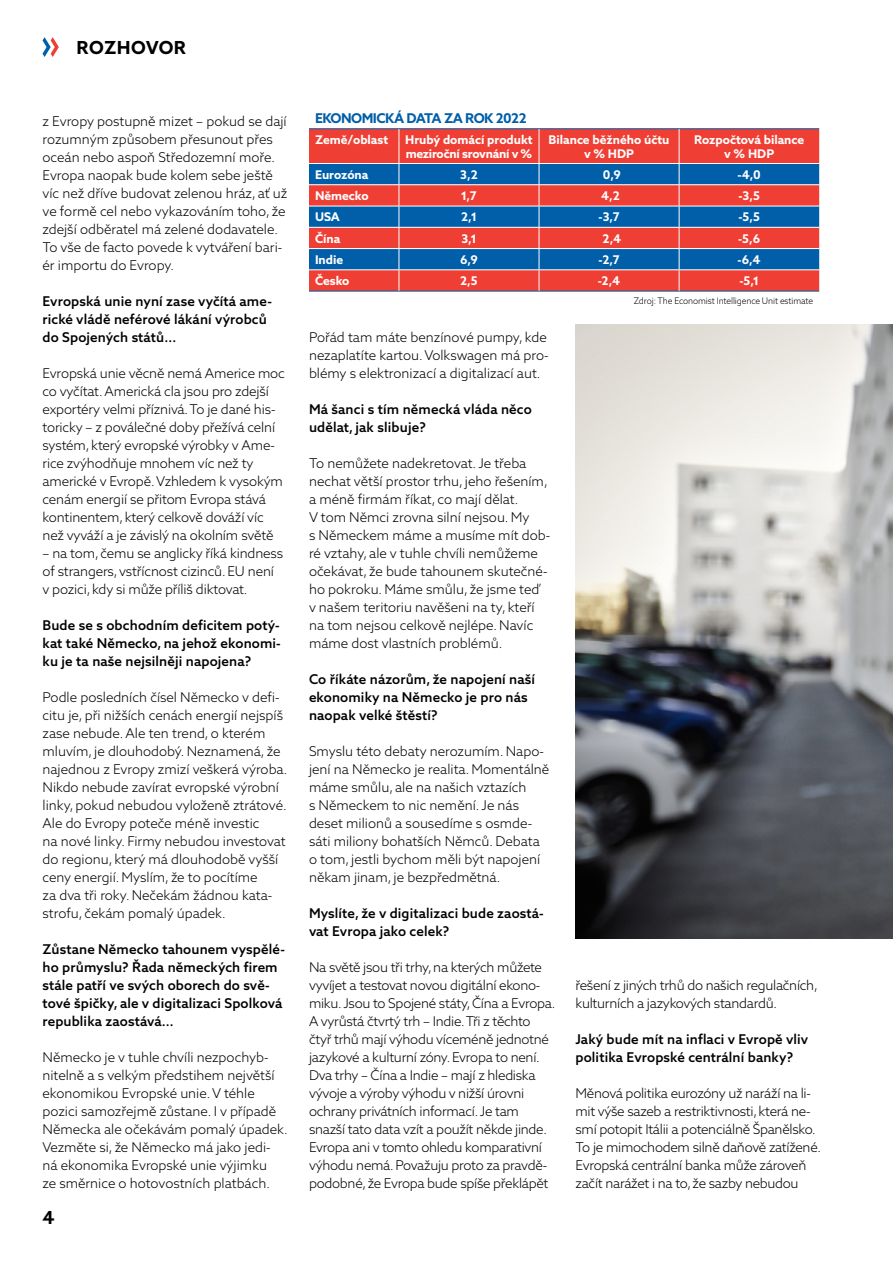
<style>
.page{position:relative;width:893px;height:1263px;background:#fff}
.page>*{position:absolute;margin:0;border:0;box-sizing:border-box;transform-origin:0 0}
.t1{font:700 18px "Azo Sans 2";letter-spacing:.02em;color:#000}
.t2{font:300 13.5px/18px "Azo Sans 2";letter-spacing:-.005em;color:#000}
.t3{font:500 13.5px/18px "Azo Sans 2";letter-spacing:.01em;color:#000}
.t4{font:700 13.5px "Azo Sans 2";letter-spacing:-.04em;color:#005fa8}
.t5{font:700 12px/13.5px "Azo Sans 2";color:#fff;text-align:center}
.t6{font:300 9px "Azo Sans 2";letter-spacing:-.01em;color:#000;scale:.95 1}
</style>
<div class="page">
<svg style="left:43px;top:37px;width:16px;height:20px"></svg>
<img style="left:575px;top:325px;width:318px;height:613px">
<hr style="left:309px;top:128px;width:90px;height:1px;background:#005fa8">
<hr style="left:399px;top:128px;width:140px;height:1px;background:#005fa8">
<hr style="left:539px;top:128px;width:140px;height:1px;background:#005fa8">
<hr style="left:679px;top:128px;width:140px;height:1px;background:#005fa8">
<hr style="left:309px;top:291px;width:90px;height:1px;background:#005fa8">
<hr style="left:399px;top:291px;width:140px;height:1px;background:#005fa8">
<hr style="left:539px;top:291px;width:140px;height:1px;background:#005fa8">
<hr style="left:679px;top:291px;width:140px;height:1px;background:#005fa8">
<svg style="left:309px;top:129px;width:510px;height:162px;background:#98576b"></svg>
<h1 class="t1" style="left:77px;top:37px;width:111px">ROZHOVOR</h1>
<p class="t2" style="left:43px;top:112px;width:246px">z Evropy postupně mizet – pokud se dají rozumným způsobem přesunout přes oceán nebo aspoň Středozemní moře.<br>Evropa naopak bude kolem sebe ještě víc než dříve budovat zelenou hráz, ať už ve formě cel nebo vykazováním toho, že zdejší odběratel má zelené dodavatele.<br>To vše de facto povede k vytváření bari&shy;ér importu do Evropy.</p>
<p class="t3" style="left:43px;top:292px;width:231px">Evropská unie nyní zase vyčítá ame&shy;rické vládě neférové lákání výrobců do Spojených států…</p>
<p class="t2" style="left:43px;top:364px;width:244px">Evropská unie věcně nemá Americe moc co vyčítat. Americká cla jsou pro zdejší exportéry velmi příznivá. To je dané his&shy;toricky – z poválečné doby přežívá celní systém, který evropské výrobky v Ame&shy;rice zvýhodňuje mnohem víc než ty americké v Evropě. Vzhledem k vysokým cenám energií se přitom Evropa stává kontinentem, který celkově dováží víc než vyváží a je závislý na okolním světě</p>
<p class="t2" style="left:43px;top:544px;width:242px">– na tom, čemu se anglicky říká kindness of strangers, vstřícnost cizinců. EU není v pozici, kdy si může příliš diktovat.</p>
<p class="t3" style="left:43px;top:616px;width:240px;text-align:justify">Bude se s obchodním deficitem potý&shy;kat také Německo, na jehož ekonomi&shy;ku je ta naše nejsilněji napojena?</p>
<p class="t2" style="left:43px;top:688px;width:246px">Podle posledních čísel Německo v defi&shy;citu je, při nižších cenách energií nejspíš zase nebude. Ale ten trend, o kterém mluvím, je dlouhodobý. Neznamená, že najednou z Evropy zmizí veškerá výroba.<br>Nikdo nebude zavírat evropské výrobní linky, pokud nebudou vyloženě ztrátové.<br>Ale do Evropy poteče méně investic<br>na nové linky. Firmy nebudou investovat do regionu, který má dlouhodobě vyšší ceny energií. Myslím, že to pocítíme<br>za dva tři roky. Nečekám žádnou kata&shy;strofu, čekám pomalý úpadek.</p>
<p class="t3" style="left:43px;top:940px;width:244px">Zůstane Německo tahounem vyspělé&shy;ho průmyslu? Řada německých firem stále patří ve svých oborech do svě&shy;tové špičky, ale v digitalizaci Spolková republika zaostává…</p>
<p class="t2" style="left:43px;top:1048px;width:247px">Německo je v tuhle chvíli nezpochyb&shy;nitelně a s velkým předstihem největší ekonomikou Evropské unie. V téhle pozici samozřejmě zůstane. I v případě Německa ale očekávám pomalý úpadek.<br>Vezměte si, že Německo má jako jedi&shy;ná ekonomika Evropské unie výjimku<br>ze směrnice o hotovostních platbách.</p>
<h1 class="t1" style="left:43px;top:1207px;width:14px">4</h1>
<p class="t4" style="left:315px;top:110px;width:213px">EKONOMICKÁ DATA ZA ROK 2022</p>
<p class="t5" style="left:315px;top:133px;width:75px">Země/oblast</p>
<p class="t5" style="left:405px;top:133px;width:129px;text-align:left">Hrubý domácí produkt meziroční srovnání v %</p>
<p class="t5" style="left:549px;top:133px;width:123px">Bilance běžného účtu v % HDP</p>
<p class="t5" style="left:694px;top:133px;width:112px">Rozpočtová bilance v % HDP</p>
<p class="t5" style="left:315px;top:168px;width:55px">Eurozóna</p>
<p class="t5" style="left:460px;top:168px;width:19px">3,2</p>
<p class="t5" style="left:603px;top:168px;width:19px">0,9</p>
<p class="t5" style="left:737px;top:168px;width:25px">-4,0</p>
<p class="t5" style="left:315px;top:189px;width:55px">Německo</p>
<p class="t5" style="left:461px;top:189px;width:17px">1,7</p>
<p class="t5" style="left:601px;top:189px;width:20px">4,2</p>
<p class="t5" style="left:738px;top:189px;width:23px">-3,5</p>
<p class="t5" style="left:315px;top:210px;width:27px">USA</p>
<p class="t5" style="left:461px;top:210px;width:17px">2,1</p>
<p class="t5" style="left:599px;top:210px;width:22px">-3,7</p>
<p class="t5" style="left:738px;top:210px;width:23px">-5,5</p>
<p class="t5" style="left:315px;top:232px;width:27px">Čína</p>
<p class="t5" style="left:461px;top:232px;width:17px">3,1</p>
<p class="t5" style="left:603px;top:232px;width:20px">2,4</p>
<p class="t5" style="left:738px;top:232px;width:24px">-5,6</p>
<p class="t5" style="left:315px;top:253px;width:30px">Indie</p>
<p class="t5" style="left:460px;top:253px;width:19px">6,9</p>
<p class="t5" style="left:599px;top:253px;width:22px">-2,7</p>
<p class="t5" style="left:737px;top:253px;width:25px">-6,4</p>
<p class="t5" style="left:315px;top:274px;width:36px">Česko</p>
<p class="t5" style="left:460px;top:274px;width:19px">2,5</p>
<p class="t5" style="left:598px;top:274px;width:24px">-2,4</p>
<p class="t5" style="left:739px;top:274px;width:21px">-5,1</p>
<p class="t6" style="left:634px;top:295px;width:190px">Zdroj: The Economist Intelligence Unit estimate</p>
<p class="t2" style="left:309px;top:328px;width:241px">Pořád tam máte benzínové pumpy, kde nezaplatíte kartou. Volkswagen má pro&shy;blémy s elektronizací a digitalizací aut.</p>
<p class="t3" style="left:309px;top:400px;width:224px">Má šanci s tím německá vláda něco udělat, jak slibuje?</p>
<p class="t2" style="left:309px;top:454px;width:243px">To nemůžete nadekretovat. Je třeba nechat větší prostor trhu, jeho řešením, a méně firmám říkat, co mají dělat.<br>V tom Němci zrovna silní nejsou. My<br>s Německem máme a musíme mít dob&shy;ré vztahy, ale v tuhle chvíli nemůžeme očekávat, že bude tahounem skutečné&shy;ho pokroku. Máme smůlu, že jsme teď v našem teritoriu navěšeni na ty, kteří na tom nejsou celkově nejlépe. Navíc máme dost vlastních problémů.</p>
<p class="t3" style="left:309px;top:670px;width:228px">Co říkáte názorům, že napojení naší ekonomiky na Německo je pro nás naopak velké štěstí?</p>
<p class="t2" style="left:309px;top:742px;width:242px">Smyslu této debaty nerozumím. Napo&shy;jení na Německo je realita. Momentálně máme smůlu, ale na našich vztazích<br>s Německem to nic nemění. Je nás deset milionů a sousedíme s osmde&shy;sáti miliony bohatších Němců. Debata o tom, jestli bychom měli být napojení někam jinam, je bezpředmětná.</p>
<p class="t3" style="left:309px;top:904px;width:236px">Myslíte, že v digitalizaci bude zaostá&shy;vat Evropa jako celek?</p>
<p class="t2" style="left:309px;top:958px;width:248px">Na světě jsou tři trhy, na kterých můžete vyvíjet a testovat novou digitální ekono&shy;miku. Jsou to Spojené státy, Čína a Evropa.<br>A vyrůstá čtvrtý trh – Indie. Tři z těchto čtyř trhů mají výhodu víceméně jednotné jazykové a kulturní zóny. Evropa to není.<br>Dva trhy – Čína a Indie – mají z hlediska vývoje a výroby výhodu v nižší úrovni ochrany privátních informací. Je tam snazší tato data vzít a použít někde jinde.<br>Evropa ani v tomto ohledu komparativní výhodu nemá. Považuju proto za pravdě&shy;podobné, že Evropa bude spíše překlápět</p>
<p class="t2" style="left:575px;top:976px;width:244px">řešení z jiných trhů do našich regulačních, kulturních a jazykových standardů.</p>
<p class="t3" style="left:575px;top:1030px;width:234px">Jaký bude mít na inflaci v Evropě vliv politika Evropské centrální banky?</p>
<p class="t2" style="left:575px;top:1084px;width:247px">Měnová politika eurozóny už naráží na li&shy;mit výše sazeb a restriktivnosti, která ne&shy;smí potopit Itálii a potenciálně Španělsko.<br>To je mimochodem silně daňově zatížené.<br>Evropská centrální banka může zároveň začít narážet i na to, že sazby nebudou</p>
</div>
